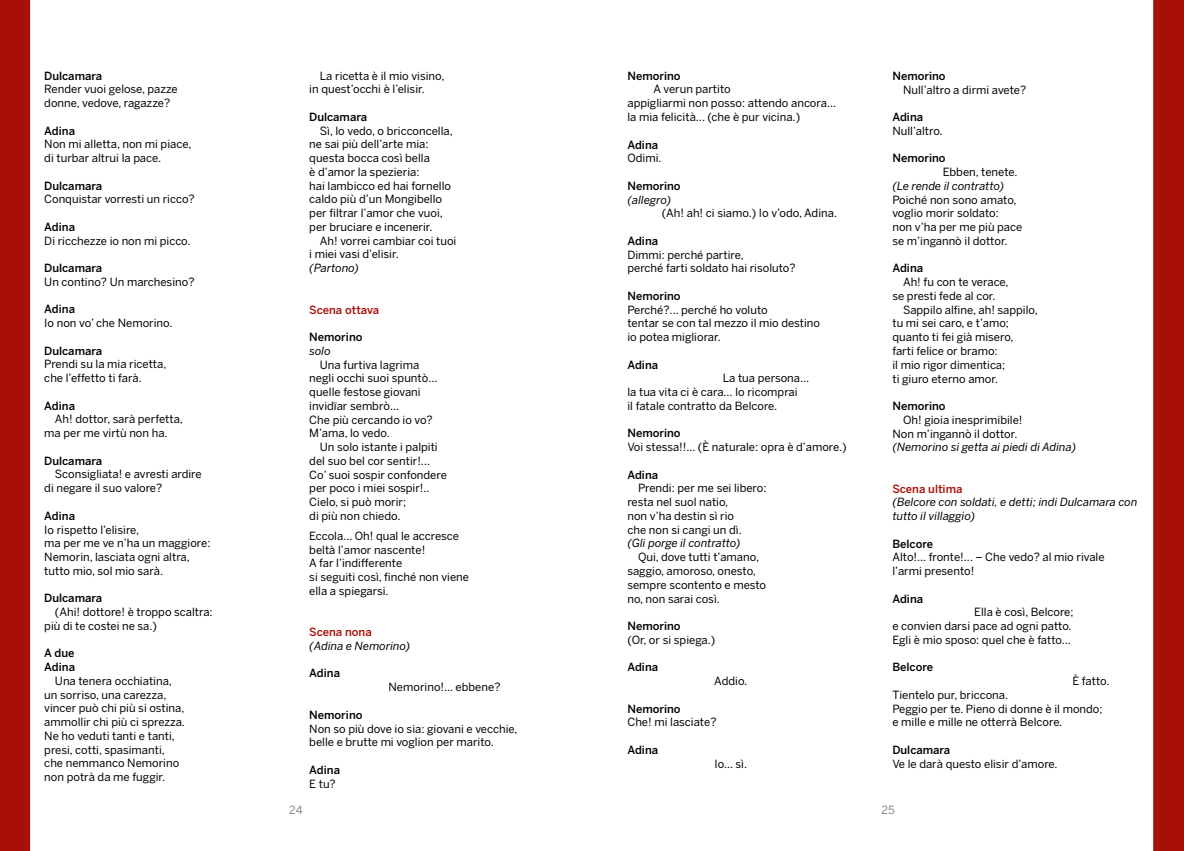
<style>
.page{position:relative;width:1184px;height:851px;background:#fff}
.page>*{position:absolute;margin:0;border:0;box-sizing:border-box;transform-origin:0 0}
.t1{font:11.25px/13.8px "Benton Sans";color:#000}
.t2{font:500 11.25px/13.8px "Benton Sans";color:#000}
.t3{font:italic 11.25px/13.8px "Benton Sans";color:#000}
.t4{font:500 11.25px "Benton Sans";color:#a90f09}
.t5{font:11.25px "Benton Sans";color:#878787}
</style>
<div class="page">
<svg style="left:1153px;top:0;width:30px;height:850px;background:#ac1813"></svg>
<div style="left:0;top:0;width:30px;height:850px;background:#a90f09"></div>
<p class="t2" style="left:44px;top:68px;width:59px">Dulcamara</p>
<p class="t1" style="left:44px;top:82px;width:135px">Render vuoi gelose, pazze donne, vedove, ragazze?</p>
<p class="t2" style="left:44px;top:123px;width:32px">Adina</p>
<p class="t1" style="left:44px;top:137px;width:149px">Non mi alletta, non mi piace, di turbar altrui la pace.</p>
<p class="t2" style="left:44px;top:178px;width:59px">Dulcamara</p>
<p class="t1" style="left:44px;top:192px;width:152px">Conquistar vorresti un ricco?</p>
<p class="t2" style="left:44px;top:220px;width:32px">Adina</p>
<p class="t1" style="left:44px;top:233px;width:148px">Di ricchezze io non mi picco.</p>
<p class="t2" style="left:44px;top:261px;width:59px">Dulcamara</p>
<p class="t1" style="left:44px;top:275px;width:152px">Un contino? Un marchesino?</p>
<p class="t2" style="left:44px;top:302px;width:32px">Adina</p>
<p class="t1" style="left:44px;top:316px;width:130px">Io non vo’ che Nemorino.</p>
<p class="t2" style="left:44px;top:343px;width:59px">Dulcamara</p>
<p class="t1" style="left:44px;top:357px;width:124px">Prendi su la mia ricetta, che l’effetto ti farà.</p>
<p class="t2" style="left:44px;top:398px;width:32px">Adina</p>
<p class="t1" style="left:44px;top:412px;width:140px;text-indent:11px">Ah! dottor, sarà perfetta, ma per me virtù non ha.</p>
<p class="t2" style="left:44px;top:453px;width:59px">Dulcamara</p>
<p class="t1" style="left:44px;top:467px;width:159px;text-indent:11px">Sconsigliata! e avresti ardire di negare il suo valore?</p>
<p class="t2" style="left:44px;top:508px;width:32px">Adina</p>
<p class="t1" style="left:44px;top:522px;width:168px">Io rispetto l’elisire,<br>ma per me ve n’ha un maggiore:<br>Nemorin, lasciata ogni altra, tutto mio, sol mio sarà.</p>
<p class="t2" style="left:44px;top:591px;width:59px">Dulcamara</p>
<p class="t1" style="left:44px;top:605px;width:170px;text-indent:11px">(Ahi! dottore! è troppo scaltra: più di te costei ne sa.)</p>
<p class="t2" style="left:44px;top:646px;width:32px">A due<br>Adina</p>
<p class="t1" style="left:44px;top:673px;width:142px;text-indent:11px">Una tenera occhiatina, un sorriso, una carezza, vincer può chi più si ostina, ammollir chi più ci sprezza.<br>Ne ho veduti tanti e tanti, presi, cotti, spasimanti, che nemmanco Nemorino non potrà da me fuggir.</p>
<p class="t1" style="left:309px;top:68px;width:137px;text-indent:11px">La ricetta è il mio visino, in quest’occhi è l’elisir.</p>
<p class="t2" style="left:309px;top:110px;width:59px">Dulcamara</p>
<p class="t1" style="left:309px;top:123px;width:145px;text-indent:11px">Sì, lo vedo, o bricconcella, ne sai più dell’arte mia: questa bocca così bella<br>è d’amor la spezieria:<br>hai lambicco ed hai fornello caldo più d’un Mongibello per filtrar l’amor che vuoi, per bruciare e incenerir.</p>
<p class="t1" style="left:309px;top:233px;width:149px;text-indent:11px">Ah! vorrei cambiar coi tuoi i miei vasi d’elisir.</p>
<p class="t3" style="left:309px;top:261px;width:51px">(Partono)</p>
<p class="t4" style="left:309px;top:303px;width:71px">Scena ottava</p>
<p class="t2" style="left:309px;top:330px;width:55px">Nemorino</p>
<p class="t3" style="left:309px;top:343px;width:23px">solo</p>
<p class="t1" style="left:309px;top:357px;width:130px;text-indent:11px">Una furtiva lagrima negli occhi suoi spuntò... quelle festose giovani invidïar sembrò...<br>Che più cercando io vo?<br>M’ama, lo vedo.</p>
<p class="t1" style="left:309px;top:440px;width:139px;text-indent:11px">Un solo istante i palpiti del suo bel cor sentir!...<br>Co’ suoi sospir confondere per poco i miei sospir!..<br>Cielo, si può morir;<br>di più non chiedo.</p>
<p class="t1" style="left:309px;top:528px;width:161px">Eccola... Oh! qual le accresce beltà l’amor nascente!<br>A far l’indifferente<br>si seguiti così, finché non viene ella a spiegarsi.</p>
<p class="t4" style="left:309px;top:625px;width:64px">Scena nona</p>
<p class="t3" style="left:309px;top:638px;width:102px">(Adina e Nemorino)</p>
<p class="t2" style="left:309px;top:666px;width:32px">Adina</p>
<p class="t1" style="left:388px;top:680px;width:113px">Nemorino!... ebbene?</p>
<p class="t2" style="left:309px;top:707px;width:55px">Nemorino</p>
<p class="t1" style="left:309px;top:721px;width:210px">Non so più dove io sia: giovani e vecchie, belle e brutte mi voglion per marito.</p>
<p class="t2" style="left:309px;top:762px;width:32px">Adina</p>
<p class="t1" style="left:309px;top:776px;width:28px">E tu?</p>
<p class="t2" style="left:627px;top:69px;width:55px">Nemorino</p>
<p class="t1" style="left:627px;top:82px;width:210px;text-indent:26px">A verun partito<br>appigliarmi non posso: attendo ancora... la mia felicità... (che è pur vicina.)</p>
<p class="t2" style="left:627px;top:137px;width:32px">Adina</p>
<p class="t1" style="left:627px;top:151px;width:36px">Odimi.</p>
<p class="t2" style="left:627px;top:179px;width:55px">Nemorino</p>
<p class="t3" style="left:627px;top:192px;width:45px">(allegro)</p>
<p class="t1" style="left:661px;top:206px;width:177px">(Ah! ah! ci siamo.) Io v’odo, Adina.</p>
<p class="t2" style="left:627px;top:234px;width:32px">Adina</p>
<p class="t1" style="left:627px;top:247px;width:170px">Dimmi: perché partire,<br>perché farti soldato hai risoluto?</p>
<p class="t2" style="left:627px;top:289px;width:55px">Nemorino</p>
<p class="t1" style="left:627px;top:302px;width:194px">Perché?... perché ho voluto<br>tentar se con tal mezzo il mio destino io potea migliorar.</p>
<p class="t2" style="left:627px;top:357px;width:32px">Adina</p>
<p class="t1" style="left:627px;top:371px;width:183px;text-indent:95px">La tua persona... la tua vita ci è cara... Io ricomprai<br>il fatale contratto da Belcore.</p>
<p class="t2" style="left:627px;top:426px;width:55px">Nemorino</p>
<p class="t1" style="left:627px;top:440px;width:221px">Voi stessa!!... (È naturale: opra è d’amore.)</p>
<p class="t2" style="left:627px;top:467px;width:32px">Adina</p>
<p class="t1" style="left:627px;top:481px;width:141px;text-indent:11px">Prendi: per me sei libero: resta nel suol natio,<br>non v’ha destin sì rio<br>che non si cangi un dì.</p>
<p class="t3" style="left:627px;top:536px;width:114px">(Gli porge il contratto)</p>
<p class="t1" style="left:627px;top:550px;width:140px;text-indent:11px">Qui, dove tutti t’amano, saggio, amoroso, onesto, sempre scontento e mesto no, non sarai così.</p>
<p class="t2" style="left:627px;top:618px;width:55px">Nemorino</p>
<p class="t1" style="left:627px;top:632px;width:89px">(Or, or si spiega.)</p>
<p class="t2" style="left:627px;top:660px;width:32px">Adina</p>
<p class="t1" style="left:714px;top:673px;width:35px">Addio.</p>
<p class="t2" style="left:627px;top:701px;width:55px">Nemorino</p>
<p class="t1" style="left:627px;top:715px;width:91px">Che! mi lasciate?</p>
<p class="t2" style="left:627px;top:742px;width:32px">Adina</p>
<p class="t1" style="left:714px;top:756px;width:34px">Io... sì.</p>
<p class="t2" style="left:892px;top:69px;width:55px">Nemorino</p>
<p class="t1" style="left:903px;top:82px;width:125px">Null’altro a dirmi avete?</p>
<p class="t2" style="left:892px;top:110px;width:32px">Adina</p>
<p class="t1" style="left:892px;top:124px;width:52px">Null’altro.</p>
<p class="t2" style="left:892px;top:151px;width:55px">Nemorino</p>
<p class="t1" style="left:942px;top:165px;width:76px">Ebben, tenete.</p>
<p class="t3" style="left:892px;top:179px;width:113px">(Le rende il contratto)</p>
<p class="t1" style="left:892px;top:192px;width:131px">Poiché non sono amato, voglio morir soldato:<br>non v’ha per me più pace se m’ingannò il dottor.</p>
<p class="t2" style="left:892px;top:261px;width:32px">Adina</p>
<p class="t1" style="left:892px;top:275px;width:118px;text-indent:11px">Ah! fu con te verace, se presti fede al cor.</p>
<p class="t1" style="left:892px;top:302px;width:147px;text-indent:11px">Sappilo alfine, ah! sappilo, tu mi sei caro, e t’amo; quanto ti fei già misero, farti felice or bramo:<br>il mio rigor dimentica;<br>ti giuro eterno amor.</p>
<p class="t2" style="left:892px;top:399px;width:55px">Nemorino</p>
<p class="t1" style="left:892px;top:412px;width:132px;text-indent:11px">Oh! gioia inesprimibile!<br>Non m’ingannò il dottor.</p>
<p class="t3" style="left:892px;top:440px;width:185px">(Nemorino si getta ai piedi di Adina)</p>
<p class="t4" style="left:892px;top:481px;width:72px">Scena ultima</p>
<p class="t3" style="left:892px;top:495px;width:246px">(Belcore con soldati, e detti; indi Dulcamara con tutto il villaggio)</p>
<p class="t2" style="left:892px;top:536px;width:42px">Belcore</p>
<p class="t1" style="left:892px;top:550px;width:214px">Alto!... fronte!... – Che vedo? al mio rivale l’armi presento!</p>
<p class="t2" style="left:892px;top:591px;width:32px">Adina</p>
<p class="t1" style="left:892px;top:605px;width:183px;text-indent:82px">Ella è così, Belcore; e convien darsi pace ad ogni patto.<br>Egli è mio sposo: quel che è fatto...</p>
<p class="t2" style="left:892px;top:660px;width:42px">Belcore</p>
<p class="t1" style="left:1072px;top:674px;width:39px">È fatto.</p>
<p class="t1" style="left:892px;top:687px;width:212px">Tientelo pur, briccona.<br>Peggio per te. Pieno di donne è il mondo; e mille e mille ne otterrà Belcore.</p>
<p class="t2" style="left:892px;top:742px;width:59px">Dulcamara</p>
<p class="t1" style="left:892px;top:756px;width:167px">Ve le darà questo elisir d’amore.</p>
<p class="t5" style="left:289px;top:803px;width:15px">24</p>
<p class="t5" style="left:881px;top:803px;width:15px">25</p>
</div>
